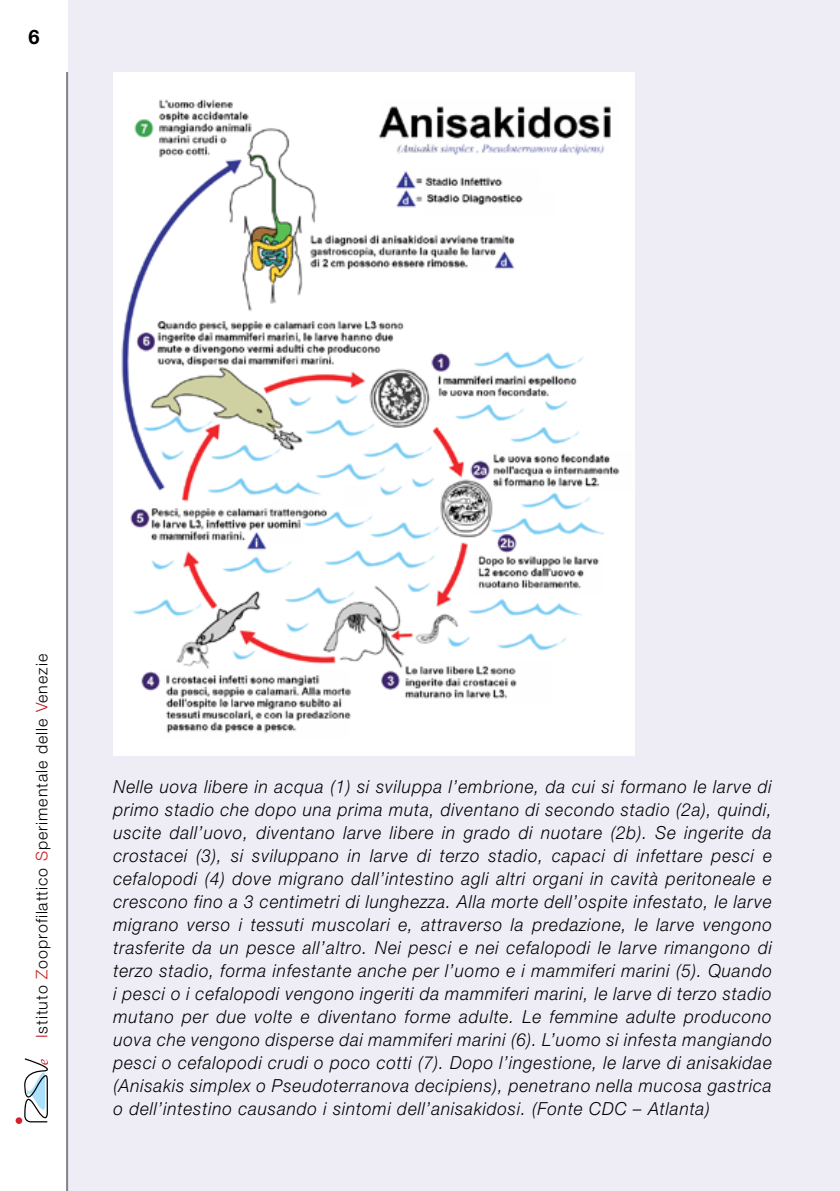
<style>
.page{position:relative;width:840px;height:1191px;background:#fff}
.page>*{position:absolute;margin:0;border:0;box-sizing:border-box;transform-origin:0 0}
.t1{font:700 20px "Helvetica Neue";color:#000}
.t2{font:italic 300 18px/23px "Helvetica Neue";letter-spacing:.05em;color:#000;text-align:justify;scale:.95 1}
.t3{font:300 16px "Helvetica Neue";letter-spacing:.06em;color:#000}
.s1{color:#c61d23}
</style>
<div class="page">
<svg style="left:24px;top:1058px;width:24px;height:64px"></svg>
<div style="left:16px;top:1117px;width:6px;height:7px;background:#d2232a;border-radius:50%"></div>
<div style="left:68px;top:0;width:771px;height:1191px;background:#eeedf6"></div>
<img style="left:113px;top:72px;width:521px;height:683px">
<hr style="left:66px;top:72px;width:2px;height:1119px;background:#808285">
<p class="t1" style="left:28px;top:25px;width:13px">6</p>
<p class="t3" style="left:32px;top:1038px;width:385px;rotate:-90deg"><span class="s1">I</span>stituto <span class="s1">Z</span>ooprofilattico <span class="s1">S</span>perimentale delle <span class="s1">V</span>enezie</p>
<p class="t2" style="left:113px;top:774px;width:694px">Nelle uova libere in acqua (1) si sviluppa l’embrione, da cui si formano le larve di primo stadio che dopo una prima muta, diventano di secondo stadio (2a), quindi, uscite dall’uovo, diventano larve libere in grado di nuotare (2b). Se ingerite da crostacei (3), si sviluppano in larve di terzo stadio, capaci di infettare pesci e cefalopodi (4) dove migrano dall’intestino agli altri organi in cavità peritoneale e crescono fino a 3 centimetri di lunghezza. Alla morte dell’ospite infestato, le larve migrano verso i tessuti muscolari e, attraverso la predazione, le larve vengono trasferite da un pesce all’altro. Nei pesci e nei cefalopodi le larve rimangono di terzo stadio, forma infestante anche per l’uomo e i mammiferi marini (5). Quando i pesci o i cefalopodi vengono ingeriti da mammiferi marini, le larve di terzo stadio mutano per due volte e diventano forme adulte. Le femmine adulte producono uova che vengono disperse dai mammiferi marini (6). L’uomo si infesta mangiando pesci o cefalopodi crudi o poco cotti (7). Dopo l’ingestione, le larve di anisakidae (Anisakis simplex o Pseudoterranova decipiens), penetrano nella mucosa gastrica o dell’intestino causando i sintomi dell’anisakidosi. (Fonte CDC – Atlanta)</p>
</div>
